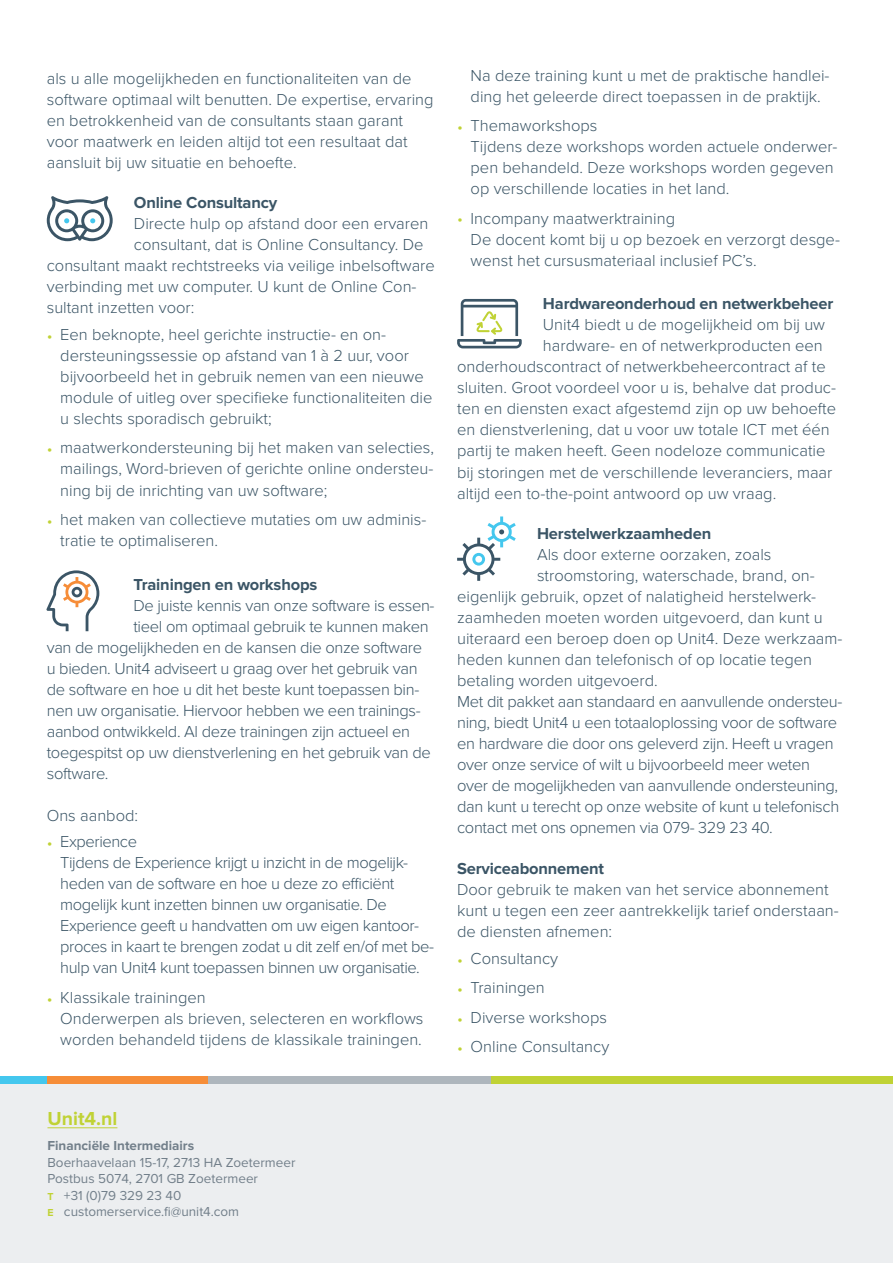
<style>
.page{position:relative;width:893px;height:1263px;background:#fff}
.page>*{position:absolute;margin:0;border:0;box-sizing:border-box;transform-origin:0 0}
.t1{font:700 19.5px "Proxima Nova";color:#c0d235}
.t2{font:300 16.5px/21px "Proxima Nova";color:#3b5566}
.t3{font:300 16.5px "Proxima Nova";letter-spacing:-.02em;color:#3b5566}
.t4{font:300 16.5px/21px "Proxima Nova";letter-spacing:-.025em;color:#3b5566}
.t5{font:700 16.5px "Proxima Nova";letter-spacing:-.01em;color:#3b5566}
.t6{font:13.5px/16.5px "Proxima Nova";color:#727f8a}
.t7{font:700 13.5px "Proxima Nova";color:#727f8a}
.s1{color:#c0d235}
.s2{font-weight:700;font-size:10.5px;color:#c0d235}
</style>
<div class="page">
<div style="left:0;top:1080px;width:893px;height:183px;background:#eceef0"></div>
<div style="left:0;top:1077px;width:47px;height:7px;background:#44c7ee"></div>
<div style="left:47px;top:1077px;width:162px;height:7px;background:#f68d38"></div>
<div style="left:209px;top:1077px;width:283px;height:7px;background:#aeb6bd"></div>
<div style="left:492px;top:1077px;width:401px;height:7px;background:#c0d235"></div>
<hr style="left:47px;top:1127px;width:70px;height:1px;background:#c0d235">
<svg style="left:47px;top:196px;width:66px;height:45px"></svg>
<svg style="left:46px;top:570px;width:53px;height:61px"></svg>
<svg style="left:457px;top:516px;width:59px;height:65px"></svg>
<svg style="left:457px;top:299px;width:65px;height:49px"></svg>
<p class="t2" style="left:47px;top:68px;width:388px">als u alle mogelijkheden en functionaliteiten van de software optimaal wilt benutten. De expertise, ervaring en betrokkenheid van de consultants staan garant voor maatwerk en leiden altijd tot een resultaat dat aansluit bij uw situatie en behoefte.</p>
<p class="t5" style="left:134px;top:193px;width:145px">Online Consultancy</p>
<p class="t2" style="left:134px;top:214px;width:296px">Directe hulp op afstand door een ervaren</p>
<p class="t2" style="left:134px;top:235px;width:291px">consultant, dat is Online Consultancy. De</p>
<p class="t2" style="left:47px;top:256px;width:390px">consultant maakt rechtstreeks via veilige inbelsoftware</p>
<p class="t2" style="left:47px;top:277px;width:371px">verbinding met uw computer. U kunt de Online Con-</p>
<p class="t2" style="left:47px;top:298px;width:149px">sultant inzetten voor:</p>
<p class="t2" style="left:60px;top:324px;width:374px;text-indent:-13px"><span class="s1">•</span> Een beknopte, heel gerichte instructie- en on&shy;dersteuningssessie op afstand van 1 à 2 uur, voor bijvoorbeeld het in gebruik nemen van een nieuwe module of uitleg over specifieke functionaliteiten die u slechts sporadisch gebruikt;</p>
<p class="t2" style="left:60px;top:438px;width:375px;text-align:justify;text-indent:-13px"><span class="s1">•</span> maatwerkondersteuning bij het maken van selecties, mailings, Word-brieven of gerichte online ondersteu&shy;ning bij de inrichting van uw software;</p>
<p class="t2" style="left:60px;top:509px;width:368px;text-indent:-13px"><span class="s1">•</span> het maken van collectieve mutaties om uw adminis&shy;tratie te optimaliseren.</p>
<p class="t5" style="left:133px;top:575px;width:185px">Trainingen en workshops</p>
<p class="t3" style="left:133px;top:596px;width:303px">De juiste kennis van onze software is essen-</p>
<p class="t3" style="left:133px;top:617px;width:297px">tieel om optimaal gebruik te kunnen maken</p>
<p class="t3" style="left:47px;top:638px;width:377px">van de mogelijkheden en de kansen die onze software</p>
<p class="t3" style="left:47px;top:659px;width:372px">u bieden. Unit4 adviseert u graag over het gebruik van</p>
<p class="t3" style="left:47px;top:680px;width:374px">de software en hoe u dit het beste kunt toepassen bin-</p>
<p class="t3" style="left:47px;top:701px;width:375px">nen uw organisatie. Hiervoor hebben we een trainings-</p>
<p class="t3" style="left:47px;top:722px;width:365px">aanbod ontwikkeld. Al deze trainingen zijn actueel en</p>
<p class="t3" style="left:47px;top:743px;width:386px">toegespitst op uw dienstverlening en het gebruik van de</p>
<p class="t3" style="left:47px;top:764px;width:63px">software.</p>
<p class="t2" style="left:47px;top:805px;width:93px">Ons aanbod:</p>
<p class="t4" style="left:60px;top:832px;width:375px;text-indent:-13px"><span class="s1">•</span> Experience<br>Tijdens de Experience krijgt u inzicht in de mogelijk&shy;heden van de software en hoe u deze zo efficiënt mogelijk kunt inzetten binnen uw organisatie. De Experience geeft u handvatten om uw eigen kantoor&shy;proces in kaart te brengen zodat u dit zelf en/of met be&shy;hulp van Unit4 kunt toepassen binnen uw organisatie.</p>
<p class="t2" style="left:60px;top:987px;width:365px;text-indent:-13px"><span class="s1">•</span> Klassikale trainingen<br>Onderwerpen als brieven, selecteren en workflows worden behandeld tijdens de klassikale trainingen.</p>
<p class="t1" style="left:47px;top:1107px;width:71px">Unit4.nl</p>
<p class="t7" style="left:47px;top:1138px;width:148px">Financiële Intermediairs</p>
<p class="t6" style="left:47px;top:1154px;width:250px">Boerhaavelaan 15-17, 2713 HA Zoetermeer<br>Postbus 5074, 2701 GB Zoetermeer<br><span class="s2">T</span> +31 (0)79 329 23 40<br><span class="s2">E</span> customerservice.fi@unit4.com</p>
<p class="t2" style="left:471px;top:65px;width:360px">Na deze training kunt u met de praktische handlei&shy;ding het geleerde direct toepassen in de praktijk.</p>
<p class="t2" style="left:471px;top:115px;width:368px;text-indent:-13px"><span class="s1">•</span> Themaworkshops<br>Tijdens deze workshops worden actuele onderwer&shy;pen behandeld. Deze workshops worden gegeven op verschillende locaties in het land.</p>
<p class="t2" style="left:471px;top:208px;width:371px;text-indent:-13px"><span class="s1">•</span> Incompany maatwerktraining<br>De docent komt bij u op bezoek en verzorgt desge&shy;wenst het cursusmateriaal inclusief PC’s.</p>
<p class="t5" style="left:543px;top:294px;width:292px">Hardwareonderhoud en netwerkbeheer</p>
<p class="t2" style="left:543px;top:315px;width:284px">Unit4 biedt u de mogelijkheid om bij uw</p>
<p class="t2" style="left:543px;top:336px;width:281px">hardware- en of netwerkproducten een</p>
<p class="t2" style="left:457px;top:357px;width:370px">onderhoudscontract of netwerkbeheercontract af te</p>
<p class="t2" style="left:457px;top:378px;width:380px">sluiten. Groot voordeel voor u is, behalve dat produc-</p>
<p class="t2" style="left:457px;top:399px;width:381px">ten en diensten exact afgestemd zijn op uw behoefte</p>
<p class="t2" style="left:457px;top:420px;width:374px">en dienstverlening, dat u voor uw totale ICT met één</p>
<p class="t2" style="left:457px;top:441px;width:370px">partij te maken heeft. Geen nodeloze communicatie</p>
<p class="t2" style="left:457px;top:462px;width:377px">bij storingen met de verschillende leveranciers, maar</p>
<p class="t2" style="left:457px;top:483px;width:321px">altijd een to-the-point antwoord op uw vraag.</p>
<p class="t5" style="left:537px;top:524px;width:176px">Herstelwerkzaamheden</p>
<p class="t2" style="left:537px;top:544px;width:236px">Als door externe oorzaken, zoals</p>
<p class="t2" style="left:537px;top:565px;width:279px">stroomstoring, waterschade, brand, on-</p>
<p class="t2" style="left:457px;top:586px;width:360px">eigenlijk gebruik, opzet of nalatigheid herstelwerk-</p>
<p class="t2" style="left:457px;top:607px;width:367px">zaamheden moeten worden uitgevoerd, dan kunt u</p>
<p class="t2" style="left:457px;top:628px;width:387px">uiteraard een beroep doen op Unit4. Deze werkzaam-</p>
<p class="t2" style="left:457px;top:649px;width:357px">heden kunnen dan telefonisch of op locatie tegen</p>
<p class="t2" style="left:457px;top:670px;width:202px">betaling worden uitgevoerd.</p>
<p class="t3" style="left:457px;top:692px;width:387px">Met dit pakket aan standaard en aanvullende ondersteu-</p>
<p class="t3" style="left:457px;top:713px;width:382px">ning, biedt Unit4 u een totaaloplossing voor de software</p>
<p class="t3" style="left:457px;top:734px;width:378px">en hardware die door ons geleverd zijn. Heeft u vragen</p>
<p class="t3" style="left:457px;top:755px;width:354px">over onze service of wilt u bijvoorbeeld meer weten</p>
<p class="t3" style="left:457px;top:776px;width:382px">over de mogelijkheden van aanvullende ondersteuning,</p>
<p class="t3" style="left:457px;top:797px;width:384px">dan kunt u terecht op onze website of kunt u telefonisch</p>
<p class="t3" style="left:457px;top:818px;width:317px">contact met ons opnemen via 079- 329 23 40.</p>
<p class="t5" style="left:457px;top:859px;width:148px">Serviceabonnement</p>
<p class="t2" style="left:457px;top:879px;width:383px">Door gebruik te maken van het service abonnement kunt u tegen een zeer aantrekkelijk tarief onderstaan&shy;de diensten afnemen:</p>
<p class="t2" style="left:457px;top:948px;width:103px"><span class="s1">•</span> Consultancy</p>
<p class="t2" style="left:457px;top:977px;width:89px"><span class="s1">•</span> Trainingen</p>
<p class="t2" style="left:457px;top:1007px;width:151px"><span class="s1">•</span> Diverse workshops</p>
<p class="t2" style="left:457px;top:1036px;width:154px"><span class="s1">•</span> Online Consultancy</p>
</div>
